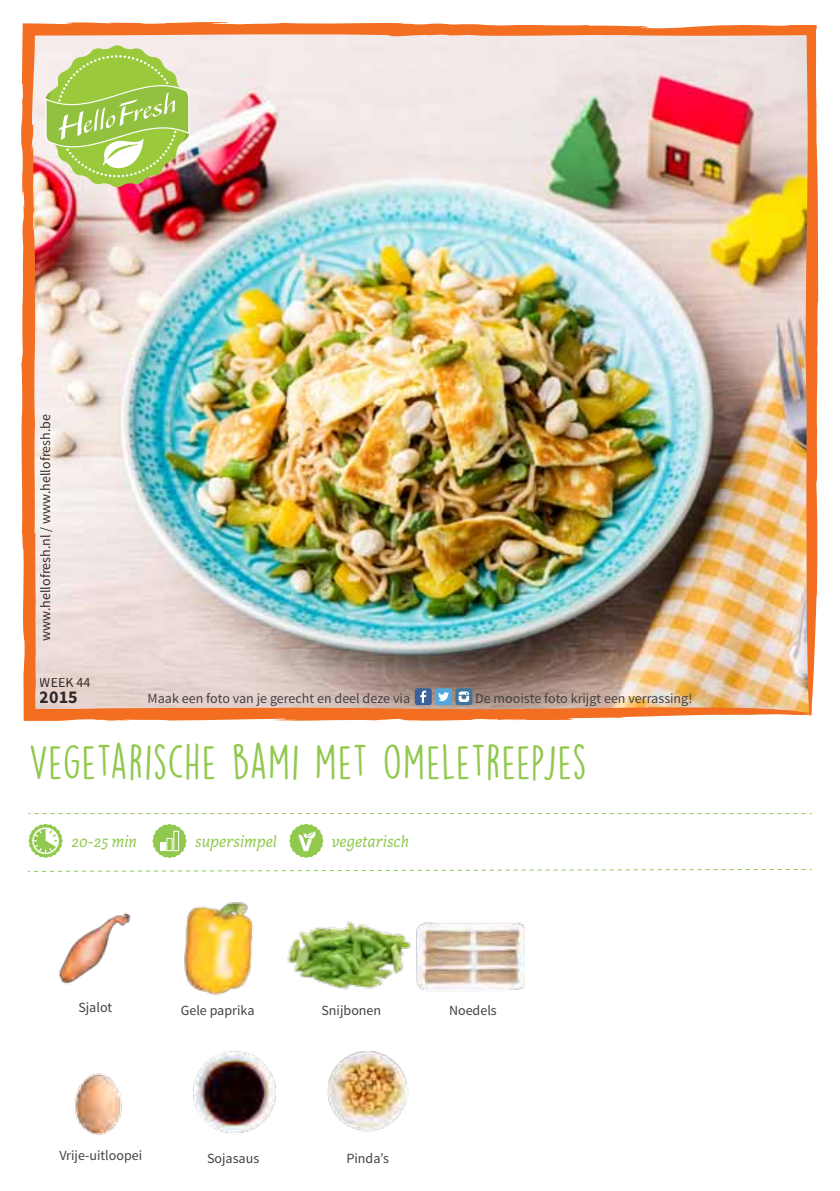
<style>
.page{position:relative;width:840px;height:1191px;background:#fff}
.page>*{position:absolute;margin:0;border:0;box-sizing:border-box;transform-origin:0 0}
.t1{font:44px "Lemon Yellow Sun";letter-spacing:.005em;color:#91c84e}
.t2{font:700 18px "Source Sans Pro";color:#000}
.t3{font:italic 17px "Capucine Basic";color:#91c84e}
.t4{font:14px "Source Sans Pro";color:#414042}
.t5{font:14px "Source Sans Pro";color:#000}
</style>
<div class="page">
<img style="left:75px;top:1073px;width:47px;height:62px">
<img style="left:21px;top:22px;width:796px;height:850px">
<img style="left:193px;top:1051px;width:83px;height:82px">
<img style="left:287px;top:921px;width:125px;height:69px">
<img style="left:416px;top:922px;width:108px;height:70px">
<img style="left:327px;top:1051px;width:81px;height:81px">
<img style="left:58px;top:912px;width:73px;height:73px">
<img style="left:184px;top:902px;width:70px;height:93px">
<p class="t5" style="left:37px;top:641px;width:228px;rotate:-90deg">www.hellofresh.nl / www.hellofresh.be</p>
<p class="t5" style="left:40px;top:674px;width:52px">WEEK 44</p>
<p class="t2" style="left:40px;top:685px;width:40px">2015</p>
<p class="t4" style="left:147px;top:690px;width:264px">Maak een foto van je gerecht en deel deze via</p>
<p class="t4" style="left:475px;top:690px;width:218px">De mooiste foto krijgt een verrassing!</p>
<h1 class="t1" style="left:28px;top:734px;width:560px">VEGETARISCHE BAMI MET OMELETREEPJES</h1>
<p class="t3" style="left:72px;top:829px;width:67px">20-25 min</p>
<p class="t3" style="left:195px;top:829px;width:83px">supersimpel</p>
<p class="t3" style="left:332px;top:829px;width:79px">vegetarisch</p>
<p class="t4" style="left:78px;top:999px;width:35px">Sjalot</p>
<p class="t4" style="left:181px;top:1001px;width:75px">Gele paprika</p>
<p class="t4" style="left:321px;top:1001px;width:61px">Snijbonen</p>
<p class="t4" style="left:449px;top:1001px;width:49px">Noedels</p>
<p class="t4" style="left:59px;top:1146px;width:84px">Vrije-uitloopei</p>
<p class="t4" style="left:207px;top:1149px;width:54px">Sojasaus</p>
<p class="t4" style="left:346px;top:1149px;width:44px">Pinda’s</p>
</div>
